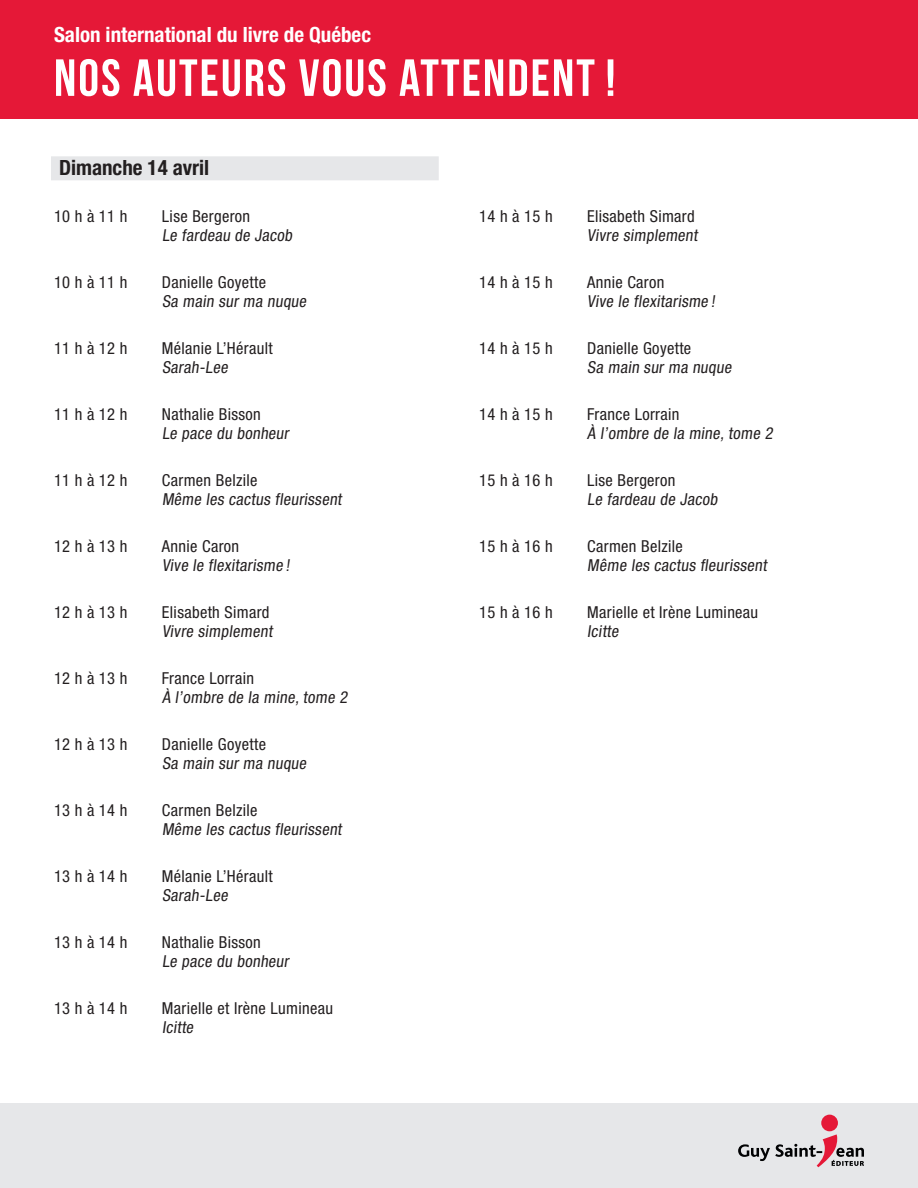
<style>
.page{position:relative;width:918px;height:1188px;background:#fff}
.page>*{position:absolute;margin:0;border:0;box-sizing:border-box;transform-origin:0 0}
.t1{font:52.2px "Bebas Neue";letter-spacing:.04em;color:#fff}
.t2{font:700 condensed 21px "Helvetica Neue LT Std";color:#fff}
.t3{font:700 condensed 21px "Helvetica Neue LT Std";color:#231f20}
.t4{font:condensed 16.5px/19.5px "Helvetica Neue LT Std";letter-spacing:.02em;color:#231f20}
</style>
<div class="page">
<div style="left:0;top:1103px;width:918px;height:85px;background:#e6e7e9"></div>
<div style="left:0;top:0;width:918px;height:119px;background:#e51837"></div>
<div style="left:51px;top:156px;width:388px;height:24px;background:#e6e7e9"></div>
<div style="left:821px;top:1115px;width:17px;height:16px;background:#e51837;border-radius:50%"></div>
<svg style="left:738px;top:1134px;width:126px;height:33px"></svg>
<p class="t2" style="left:54px;top:22px;width:319px">Salon international du livre de Québec</p>
<h1 class="t1" style="left:54px;top:49px;width:563px">NOS AUTEURS VOUS ATTENDENT !</h1>
<p class="t3" style="left:59px;top:155px;width:152px">Dimanche 14 avril</p>
<p class="t4" style="left:54px;top:206px;width:75px">10 h à 11 h</p>
<p class="t4" style="left:162px;top:206px;width:134px">Lise Bergeron<br>Le fardeau de Jacob</p>
<p class="t4" style="left:54px;top:272px;width:75px">10 h à 11 h</p>
<p class="t4" style="left:162px;top:272px;width:148px">Danielle Goyette<br>Sa main sur ma nuque</p>
<p class="t4" style="left:54px;top:338px;width:75px">11 h à 12 h</p>
<p class="t4" style="left:162px;top:338px;width:112px">Mélanie L’Hérault<br>Sarah-Lee</p>
<p class="t4" style="left:54px;top:404px;width:75px">11 h à 12 h</p>
<p class="t4" style="left:162px;top:404px;width:131px">Nathalie Bisson<br>Le pace du bonheur</p>
<p class="t4" style="left:54px;top:470px;width:75px">11 h à 12 h</p>
<p class="t4" style="left:162px;top:470px;width:184px">Carmen Belzile<br>Même les cactus fleurissent</p>
<p class="t4" style="left:54px;top:536px;width:75px">12 h à 13 h</p>
<p class="t4" style="left:162px;top:536px;width:132px">Annie Caron<br>Vive le flexitarisme !</p>
<p class="t4" style="left:54px;top:602px;width:75px">12 h à 13 h</p>
<p class="t4" style="left:162px;top:602px;width:114px">Elisabeth Simard<br>Vivre simplement</p>
<p class="t4" style="left:54px;top:668px;width:75px">12 h à 13 h</p>
<p class="t4" style="left:162px;top:668px;width:190px">France Lorrain<br>À l’ombre de la mine, tome 2</p>
<p class="t4" style="left:54px;top:734px;width:75px">12 h à 13 h</p>
<p class="t4" style="left:162px;top:734px;width:148px">Danielle Goyette<br>Sa main sur ma nuque</p>
<p class="t4" style="left:54px;top:800px;width:75px">13 h à 14 h</p>
<p class="t4" style="left:162px;top:800px;width:184px">Carmen Belzile<br>Même les cactus fleurissent</p>
<p class="t4" style="left:54px;top:866px;width:75px">13 h à 14 h</p>
<p class="t4" style="left:162px;top:866px;width:112px">Mélanie L’Hérault<br>Sarah-Lee</p>
<p class="t4" style="left:54px;top:932px;width:75px">13 h à 14 h</p>
<p class="t4" style="left:162px;top:932px;width:131px">Nathalie Bisson<br>Le pace du bonheur</p>
<p class="t4" style="left:54px;top:998px;width:75px">13 h à 14 h</p>
<p class="t4" style="left:162px;top:998px;width:173px">Marielle et Irène Lumineau<br>Icitte</p>
<p class="t4" style="left:479px;top:206px;width:75px">14 h à 15 h</p>
<p class="t4" style="left:587px;top:206px;width:114px">Elisabeth Simard<br>Vivre simplement</p>
<p class="t4" style="left:479px;top:272px;width:75px">14 h à 15 h</p>
<p class="t4" style="left:587px;top:272px;width:132px">Annie Caron<br>Vive le flexitarisme !</p>
<p class="t4" style="left:479px;top:338px;width:75px">14 h à 15 h</p>
<p class="t4" style="left:587px;top:338px;width:148px">Danielle Goyette<br>Sa main sur ma nuque</p>
<p class="t4" style="left:479px;top:404px;width:75px">14 h à 15 h</p>
<p class="t4" style="left:587px;top:404px;width:190px">France Lorrain<br>À l’ombre de la mine, tome 2</p>
<p class="t4" style="left:479px;top:470px;width:75px">15 h à 16 h</p>
<p class="t4" style="left:587px;top:470px;width:134px">Lise Bergeron<br>Le fardeau de Jacob</p>
<p class="t4" style="left:479px;top:536px;width:75px">15 h à 16 h</p>
<p class="t4" style="left:587px;top:536px;width:184px">Carmen Belzile<br>Même les cactus fleurissent</p>
<p class="t4" style="left:479px;top:602px;width:75px">15 h à 16 h</p>
<p class="t4" style="left:587px;top:602px;width:173px">Marielle et Irène Lumineau<br>Icitte</p>
</div>
